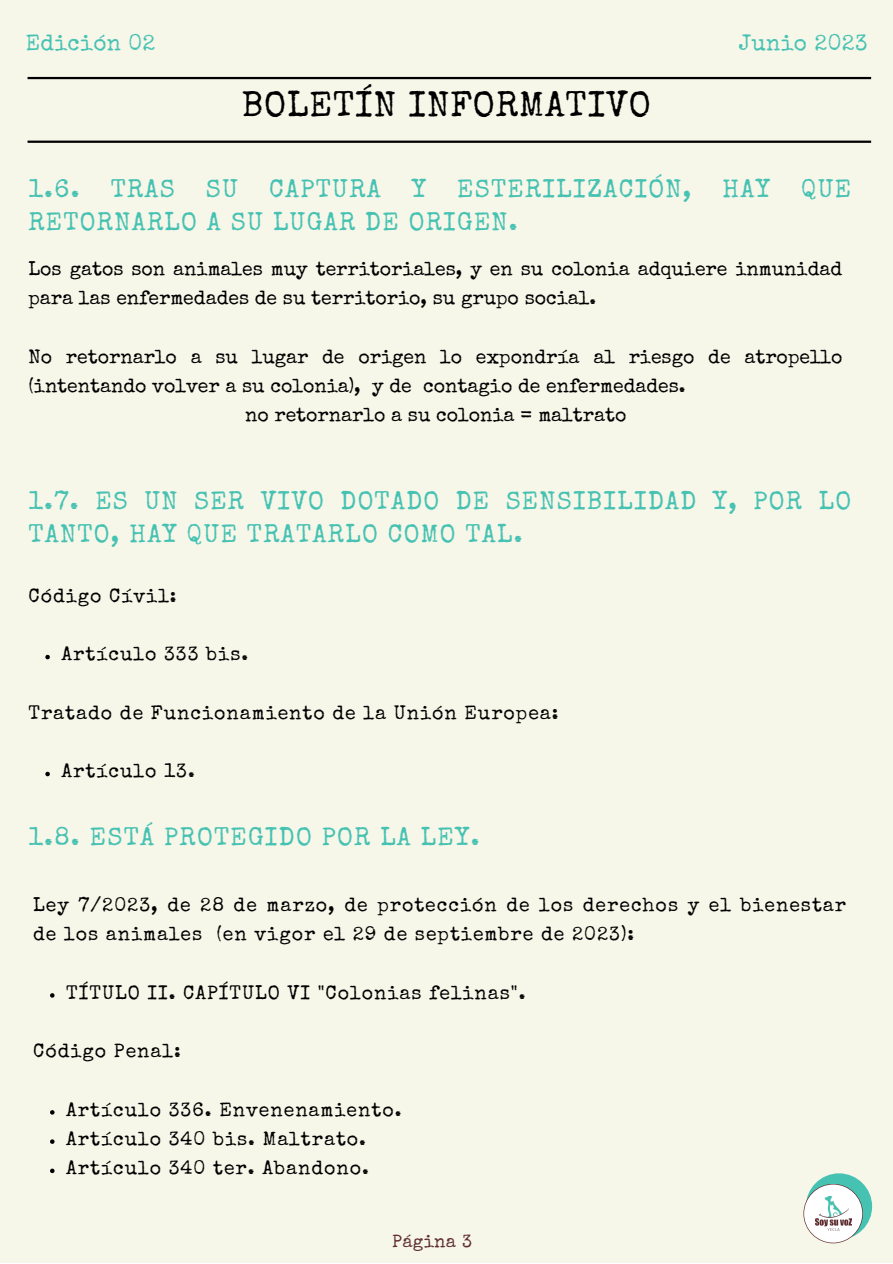
<style>
.page{position:relative;width:893px;height:1264px;background:#fff}
.page>*{position:absolute;margin:0;border:0;box-sizing:border-box;transform-origin:0 0}
.t1{font:35.55px "Special Elite";letter-spacing:.025em;color:#000}
.t2{font:25.5px/32.5px "Special Elite";letter-spacing:.05em;color:#46c2b2}
.t3{font:22.5px "Special Elite";letter-spacing:.015em;color:#46c2b2}
.t4{font:19.5px/29.2px "Special Elite";letter-spacing:.05em;color:#000}
.t5{font:19.5px/29.2px "Special Elite";color:#000}
.t6{font:18px "Special Elite";letter-spacing:.015em;color:#602d2f}
</style>
<div class="page">
<div style="left:0;top:0;width:892px;height:1262px;background:#f6f6e9"></div>
<div style="left:805px;top:1173px;width:67px;height:66px;background:#46c2b2;border-radius:50%"></div>
<svg style="left:803px;top:1183px;width:59px;height:60px"></svg>
<div style="left:804px;top:1184px;width:58px;height:58px;background:#fff;border-radius:50%"></div>
<img style="left:815px;top:1196px;width:36px;height:34px">
<svg style="left:45px;top:655px;width:5px;height:4px"></svg>
<svg style="left:45px;top:771px;width:5px;height:5px"></svg>
<svg style="left:50px;top:993px;width:5px;height:4px"></svg>
<svg style="left:50px;top:1110px;width:5px;height:4px"></svg>
<svg style="left:50px;top:1139px;width:5px;height:4px"></svg>
<svg style="left:50px;top:1168px;width:5px;height:5px"></svg>
<hr style="left:28px;top:141px;width:843px;height:2px;background:#000">
<hr style="left:28px;top:77px;width:843px;height:2px;background:#000">
<p class="t3" style="left:26px;top:35px;width:131px">Edición 02</p>
<p class="t3" style="left:738px;top:35px;width:130px">Junio 2023</p>
<p class="t1" style="left:242px;top:91px;width:410px">BOLETÍN INFORMATIVO</p>
<p class="t2" style="left:28px;top:176px;width:824px">1.6. TRAS SU CAPTURA Y ESTERILIZACIÓN, HAY QUE<br>RETORNARLO A SU LUGAR DE ORIGEN.</p>
<p class="t5" style="left:28px;top:256px;width:815px">Los gatos son animales muy territoriales, y en su colonia adquiere inmunidad para las enfermedades de su territorio, su grupo social.</p>
<p class="t5" style="left:28px;top:344px;width:815px">No retornarlo a su lugar de origen lo expondría al riesgo de atropello (intentando volver a su colonia), y de contagio de enfermedades.</p>
<p class="t5" style="left:245px;top:403px;width:383px">no retornarlo a su colonia = maltrato</p>
<p class="t2" style="left:28px;top:488px;width:824px">1.7. ES UN SER VIVO DOTADO DE SENSIBILIDAD Y, POR LO<br>TANTO, HAY QUE TRATARLO COMO TAL.</p>
<p class="t4" style="left:28px;top:583px;width:149px">Código Cívil:</p>
<p class="t4" style="left:62px;top:642px;width:188px">Artículo 333 bis.</p>
<p class="t4" style="left:28px;top:700px;width:531px">Tratado de Funcionamiento de la Unión Europea:</p>
<p class="t4" style="left:62px;top:758px;width:135px">Artículo 13.</p>
<p class="t2" style="left:28px;top:823px;width:452px">1.8. ESTÁ PROTEGIDO POR LA LEY.</p>
<p class="t4" style="left:33px;top:892px;width:814px">Ley 7/2023, de 28 de marzo, de protección de los derechos y el bienestar de los animales (en vigor el 29 de septiembre de 2023):</p>
<p class="t4" style="left:66px;top:980px;width:461px">TÍTULO II. CAPÍTULO VI "Colonias felinas".</p>
<p class="t4" style="left:33px;top:1038px;width:149px">Código Penal:</p>
<p class="t4" style="left:66px;top:1097px;width:337px">Artículo 336. Envenenamiento.</p>
<p class="t4" style="left:66px;top:1126px;width:301px">Artículo 340 bis. Maltrato.</p>
<p class="t4" style="left:66px;top:1155px;width:304px">Artículo 340 ter. Abandono.</p>
<p class="t6" style="left:392px;top:1233px;width:81px">Página 3</p>
</div>
